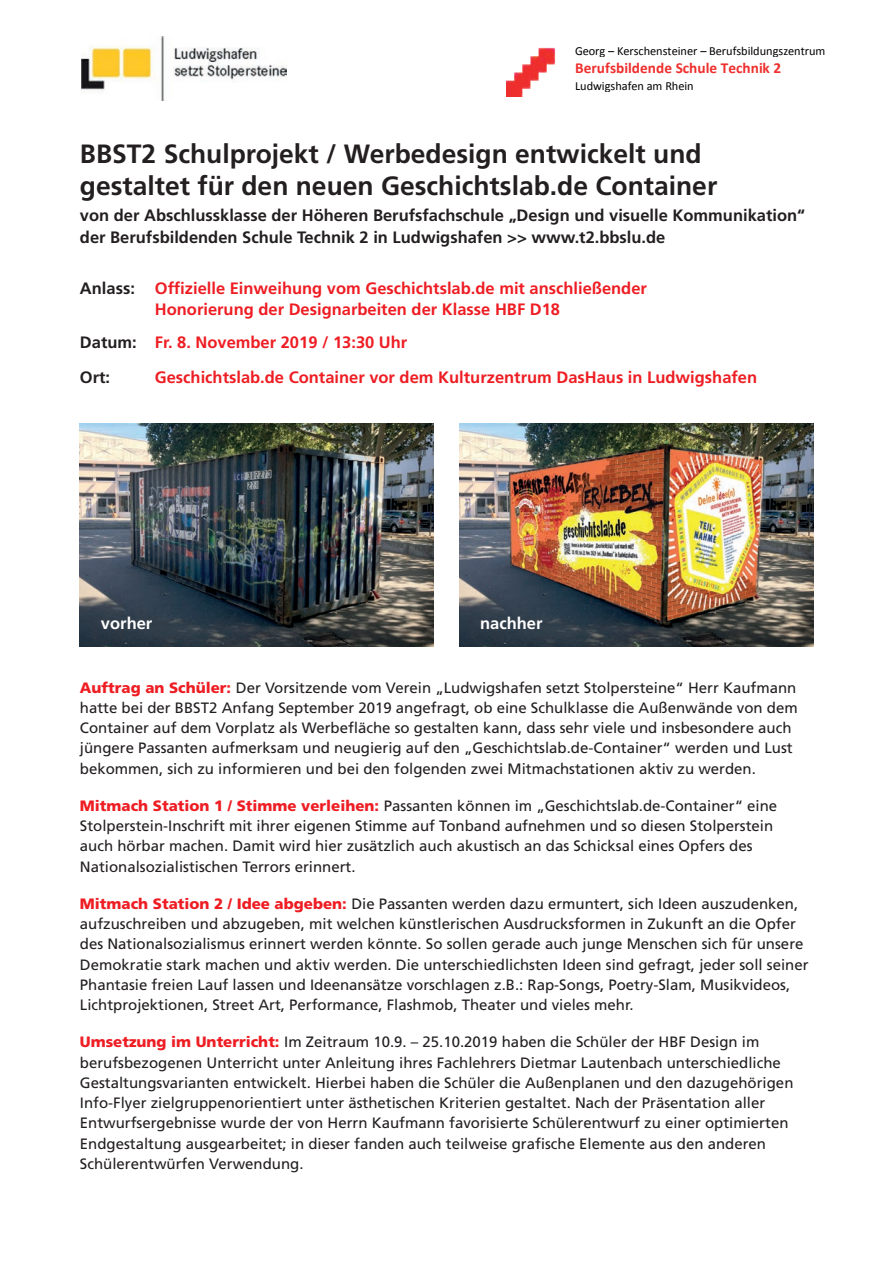
<style>
.page{position:relative;width:893px;height:1263px;background:#fff}
.page>*{position:absolute;margin:0;border:0;box-sizing:border-box;transform-origin:0 0}
.t1{font:700 26.4px/31.7px "Frutiger LT Std";color:#231f20}
.t2{font:700 16.5px/21px "Frutiger LT Std";color:#ee1d23}
.t3{font:700 16.5px/22.5px "Frutiger LT Std";color:#231f20}
.t4{font:700 16.5px "Frutiger LT Std";color:#fff}
.t5{font:700 15.3px "Calibri";letter-spacing:.005em;color:#ee2f2d}
.t6{font:15px/20.2px "Frutiger LT Std";color:#231f20}
.t7{font:12.3px "Calibri";letter-spacing:-.005em;color:#000001}
.s1{color:#231f20}
.s2{font-weight:900;color:#ee1d23}
</style>
<div class="page">
<img style="left:82px;top:36px;width:204px;height:64px">
<img style="left:506px;top:47px;width:50px;height:50px">
<img style="left:80px;top:424px;width:354px;height:222px">
<img style="left:459px;top:424px;width:354px;height:222px">
<p class="t7" style="left:575px;top:43px;width:252px">Georg – Kerschensteiner – Berufsbildungszentrum</p>
<p class="t5" style="left:575px;top:58px;width:208px">Berufsbildende Schule Technik 2</p>
<p class="t7" style="left:575px;top:78px;width:120px">Ludwigshafen am Rhein</p>
<h1 class="t1" style="left:80px;top:138px;width:639px">BBST2 Schulprojekt / Werbedesign entwickelt und gestaltet für den neuen Geschichtslab.de Container</h1>
<p class="t3" style="left:80px;top:204px;width:727px">von der Abschlussklasse der Höheren Berufsfachschule „Design und visuelle Kommunikation“ der Berufsbildenden Schule Technik 2 in Ludwigshafen &gt;&gt; www.t2.bbslu.de</p>
<p class="t2" style="left:155px;top:278px;width:494px;text-indent:-75px"><span class="s1">Anlass:</span> Offizielle Einweihung vom Geschichtslab.de mit anschließender<br>Honorierung der Designarbeiten der Klasse HBF D18</p>
<p class="t2" style="left:80px;top:326px;width:329px;line-height:34.5px"><span class="s1">Datum:</span> Fr. 8. November 2019 / 13:30 Uhr<br><span class="s1">Ort:</span></p>
<p class="t2" style="left:155px;top:367px;width:604px">Geschichtslab.de Container vor dem Kulturzentrum DasHaus in Ludwigshafen</p>
<p class="t4" style="left:101px;top:613px;width:53px">vorher</p>
<p class="t4" style="left:480px;top:613px;width:64px">nachher</p>
<p class="t6" style="left:80px;top:677px;width:719px"><span class="s2">Auftrag an Schüler:</span> Der Vorsitzende vom Verein „Ludwigshafen setzt Stolpersteine“ Herr Kaufmann hatte bei der BBST2 Anfang September 2019 angefragt, ob eine Schulklasse die Außenwände von dem Container auf dem Vorplatz als Werbefläche so gestalten kann, dass sehr viele und insbesondere auch jüngere Passanten aufmerksam und neugierig auf den „Geschichtslab.de-Container“ werden und Lust bekommen, sich zu informieren und bei den folgenden zwei Mitmachstationen aktiv zu werden.</p>
<p class="t6" style="left:80px;top:795px;width:699px"><span class="s2">Mitmach Station 1 / Stimme verleihen:</span> Passanten können im „Geschichtslab.de-Container“ eine Stolperstein-Inschrift mit ihrer eigenen Stimme auf Tonband aufnehmen und so diesen Stolperstein auch hörbar machen. Damit wird hier zusätzlich auch akustisch an das Schicksal eines Opfers des Nationalsozialistischen Terrors erinnert.</p>
<p class="t6" style="left:80px;top:893px;width:730px"><span class="s2">Mitmach Station 2 / Idee abgeben:</span> Die Passanten werden dazu ermuntert, sich Ideen auszudenken, aufzuschreiben und abzugeben, mit welchen künstlerischen Ausdrucksformen in Zukunft an die Opfer des Nationalsozialismus erinnert werden könnte. So sollen gerade auch junge Menschen sich für unsere Demokratie stark machen und aktiv werden. Die unterschiedlichsten Ideen sind gefragt, jeder soll seiner Phantasie freien Lauf lassen und Ideenansätze vorschlagen z.B.: Rap-Songs, Poetry-Slam, Musikvideos, Lichtprojektionen, Street Art, Performance, Flashmob, Theater und vieles mehr.</p>
<p class="t6" style="left:80px;top:1032px;width:715px"><span class="s2">Umsetzung im Unterricht:</span> Im Zeitraum 10.9. – 25.10.2019 haben die Schüler der HBF Design im berufsbezogenen Unterricht unter Anleitung ihres Fachlehrers Dietmar Lautenbach unterschiedliche Gestaltungsvarianten entwickelt. Hierbei haben die Schüler die Außenplanen und den dazugehörigen Info-Flyer zielgruppenorientiert unter ästhetischen Kriterien gestaltet. Nach der Präsentation aller Entwurfsergebnisse wurde der von Herrn Kaufmann favorisierte Schülerentwurf zu einer optimierten Endgestaltung ausgearbeitet; in dieser fanden auch teilweise grafische Elemente aus den anderen Schülerentwürfen Verwendung.</p>
</div>
